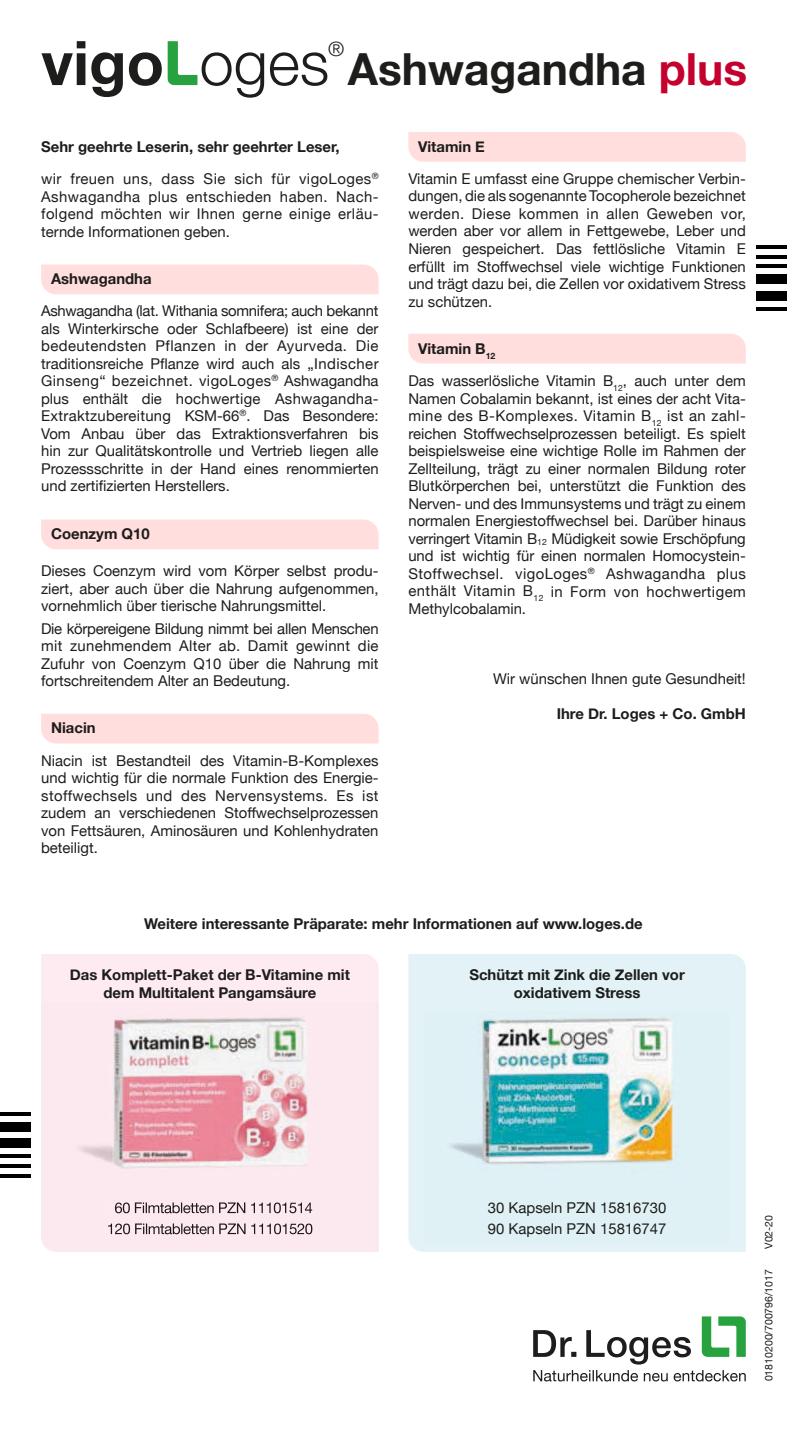
<style>
.page{position:relative;width:787px;height:1431px;background:#fff}
.page>*{position:absolute;margin:0;border:0;box-sizing:border-box;transform-origin:0 0}
.t1{font:700 61.43px "Helvetica Neue";color:#1d1d1b}
.t2{font:700 44.1px "Helvetica Neue";color:#1d1d1b}
.t3{font:300 20.12px "Helvetica Neue";color:#1d1d1b}
.t4{font:14.88px/17.5px "Helvetica Neue";color:#1d1d1b;text-align:justify}
.t5{font:700 14.88px/17.5px "Helvetica Neue";color:#1d1d1b;text-align:center}
.t6{font:10.5px "Helvetica Neue";color:#1d1d1b}
.s1{font-weight:300}
.s2{color:#c5002e}
.s3{font-weight:400}
.s4{font-weight:700}
</style>
<div class="page">
<svg style="left:0;top:1174px;width:30px;height:3px"></svg>
<hr style="left:0;top:1164px;width:30px;height:3px;background:#000">
<hr style="left:0;top:1154px;width:30px;height:3px;background:#000">
<div style="left:0;top:1137px;width:30px;height:10px;background:#000"></div>
<div style="left:0;top:1121px;width:30px;height:10px;background:#000"></div>
<hr style="left:0;top:1111px;width:30px;height:3px;background:#000">
<hr style="left:756px;top:245px;width:31px;height:3px;background:#000">
<hr style="left:756px;top:255px;width:31px;height:3px;background:#000">
<hr style="left:756px;top:265px;width:31px;height:3px;background:#000">
<div style="left:756px;top:274px;width:31px;height:10px;background:#000"></div>
<div style="left:756px;top:291px;width:31px;height:10px;background:#000"></div>
<hr style="left:756px;top:307px;width:31px;height:3px;background:#000">
<svg style="left:168px;top:41px;width:29px;height:44px"></svg>
<div style="left:41px;top:519px;width:337px;height:30px;background:#ffdedd"></div>
<div style="left:41px;top:714px;width:337px;height:29px;background:#ffdedd"></div>
<div style="left:408px;top:132px;width:338px;height:30px;background:#ffdedd"></div>
<div style="left:41px;top:264px;width:337px;height:30px;background:#ffdedd"></div>
<div style="left:408px;top:334px;width:338px;height:29px;background:#ffdedd"></div>
<svg style="left:533px;top:1316px;width:212px;height:65px"></svg>
<div style="left:408px;top:954px;width:338px;height:297px;background:#e2f2f6"></div>
<img style="left:424px;top:1011px;width:305px;height:231px">
<div style="left:41px;top:954px;width:337px;height:48px;background:#fdebf1"></div>
<img style="left:41px;top:1002px;width:337px;height:249px">
<img style="left:107px;top:1202px;width:205px;height:11px">
<img style="left:108px;top:1223px;width:204px;height:11px">
<h1 class="t1" style="left:41px;top:15px;width:289px">vigo <span class="s1">oges</span></h1>
<h3 class="t3" style="left:328px;top:33px;width:18px">®</h3>
<h2 class="t2" style="left:348px;top:35px;width:401px">Ashwagandha <span class="s2">plus</span></h2>
<p class="t5" style="left:41px;top:131px;width:339px;line-height:32.4px;text-align:left">Sehr geehrte Leserin, sehr geehrter Leser,<br><span class="s3">wir freuen uns, dass Sie sich für vigoLoges</span><sup>®</sup></p>
<p class="t4" style="left:41px;top:188px;width:339px">Ashwagandha plus entschieden haben. Nach&shy;folgend möchten wir Ihnen gerne einige erläu&shy;ternde Informationen geben.</p>
<p class="t5" style="left:51px;top:270px;width:102px">Ashwagandha</p>
<p class="t4" style="left:41px;top:303px;width:339px">Ashwagandha (lat. Withania somnifera; auch bekannt als Winterkirsche oder Schlafbeere) ist eine der bedeutendsten Pflanzen in der Ayurveda. Die traditionsreiche Pflanze wird auch als „Indischer Ginseng“ bezeichnet. vigoLoges<sup>®</sup> Ashwagandha plus enthält die hochwertige Ashwagandha-Extraktzubereitung KSM-66<sup>®</sup>. Das Besondere:<br>Vom Anbau über das Extraktionsverfahren bis hin zur Qualitätskontrolle und Vertrieb liegen alle Prozessschritte in der Hand eines renommierten und zertifizierten Herstellers.</p>
<p class="t5" style="left:51px;top:525px;width:100px">Coenzym Q10</p>
<p class="t4" style="left:41px;top:563px;width:339px">Dieses Coenzym wird vom Körper selbst produ&shy;ziert, aber auch über die Nahrung aufgenommen, vornehmlich über tierische Nahrungsmittel.</p>
<p class="t4" style="left:41px;top:620px;width:339px">Die körpereigene Bildung nimmt bei allen Menschen mit zunehmendem Alter ab. Damit gewinnt die Zufuhr von Coenzym Q10 über die Nahrung mit fortschreitendem Alter an Bedeutung.</p>
<p class="t5" style="left:51px;top:719px;width:46px">Niacin</p>
<p class="t4" style="left:41px;top:752px;width:339px">Niacin ist Bestandteil des Vitamin-B-Komplexes und wichtig für die normale Funktion des Energie&shy;stoffwechsels und des Nervensystems. Es ist zudem an verschiedenen Stoffwechselprozessen von Fettsäuren, Aminosäuren und Kohlenhydraten beteiligt.</p>
<p class="t5" style="left:418px;top:138px;width:68px">Vitamin E</p>
<p class="t4" style="left:408px;top:171px;width:339px">Vitamin E umfasst eine Gruppe chemischer Verbin&shy;dungen, die als sogenannte Tocopherole bezeichnet werden. Diese kommen in allen Geweben vor, werden aber vor allem in Fettgewebe, Leber und Nieren gespeichert. Das fettlösliche Vitamin E erfüllt im Stoffwechsel viele wichtige Funktionen und trägt dazu bei, die Zellen vor oxidativem Stress zu schützen.</p>
<p class="t4" style="left:408px;top:333px;width:339px;line-height:32.6px;text-indent:10px"><span class="s4">Vitamin B</span><sub>12<br></sub>Das wasserlösliche Vitamin B<sub>12</sub>, auch unter dem</p>
<p class="t4" style="left:408px;top:390px;width:339px">Namen Cobalamin bekannt, ist eines der acht Vita&shy;mine des B-Komplexes. Vitamin B<sub>12</sub> ist an zahl&shy;reichen Stoffwechselprozessen beteiligt. Es spielt beispielsweise eine wichtige Rolle im Rahmen der Zellteilung, trägt zu einer normalen Bildung roter Blutkörperchen bei, unterstützt die Funktion des Nerven- und des Immunsystems und trägt zu einem normalen Energiestoffwechsel bei. Darüber hinaus verringert Vitamin B<sub>12</sub> Müdigkeit sowie Erschöpfung und ist wichtig für einen normalen Homocystein-Stoffwechsel. vigoLoges<sup>®</sup> Ashwagandha plus enthält Vitamin B<sub>12</sub> in Form von hochwertigem Methylcobalamin.</p>
<p class="t4" style="left:493px;top:670px;width:254px">Wir wünschen Ihnen gute Gesundheit!</p>
<p class="t5" style="left:556px;top:705px;width:191px">Ihre Dr. Loges + Co. GmbH</p>
<p class="t5" style="left:144px;top:915px;width:500px">Weitere interessante Präparate: mehr Informationen auf www.loges.de</p>
<p class="t5" style="left:469px;top:966px;width:217px">Schützt mit Zink die Zellen vor oxidativem Stress</p>
<p class="t5" style="left:70px;top:966px;width:282px">Das Komplett-Paket der B-Vitamine mit dem Multitalent Pangamsäure</p>
<p class="t4" style="left:488px;top:1197px;width:180px;line-height:21px">30 Kapseln PZN 15816730<br>90 Kapseln PZN 15816747</p>
<p class="t6" style="left:761px;top:1248px;width:35px;rotate:-90deg">V02-20</p>
<p class="t6" style="left:761px;top:1381px;width:114px;rotate:-90deg">01810200/700796/1017</p>
</div>
